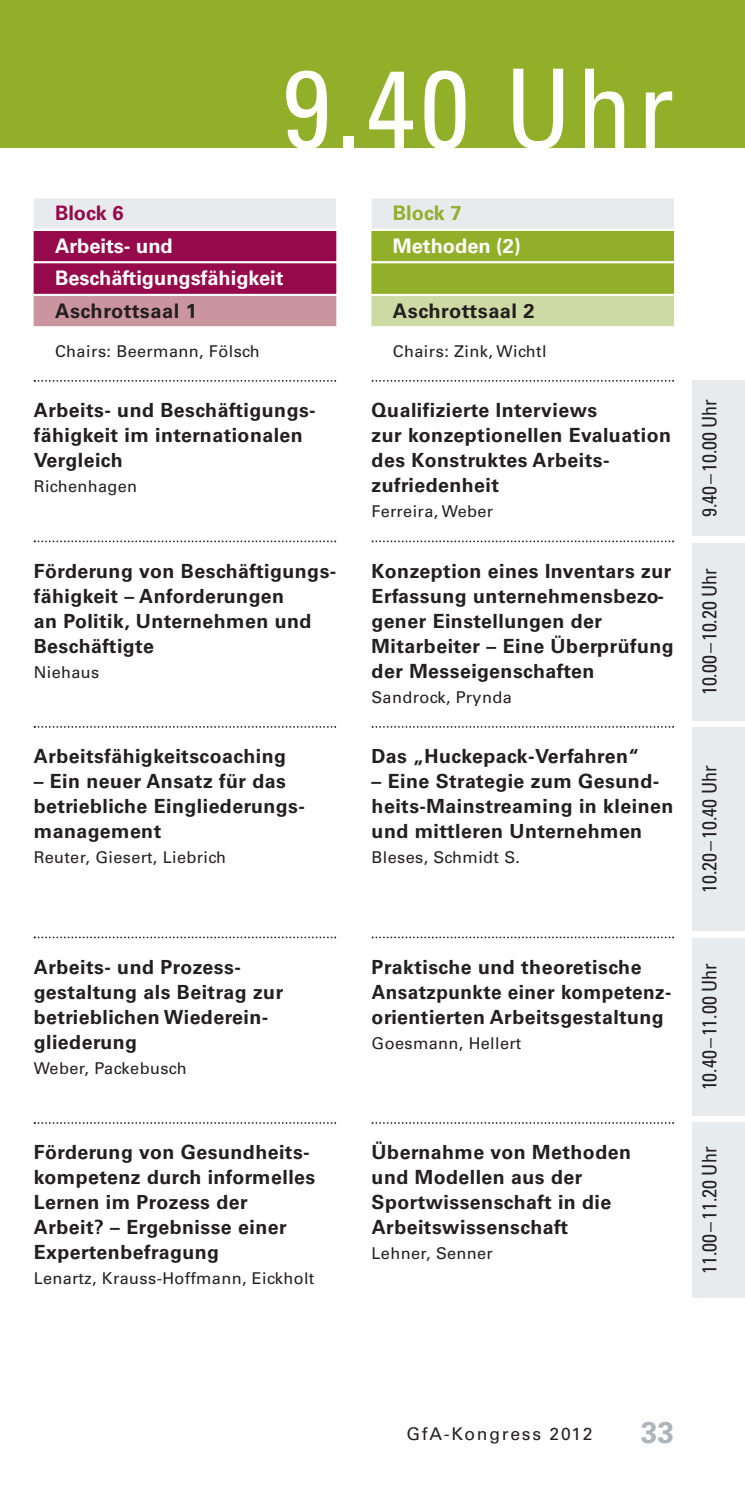
<style>
.page{position:relative;width:745px;height:1489px;background:#fff}
.page>*{position:absolute;margin:0;border:0;box-sizing:border-box;transform-origin:0 0}
.t1{font:condensed 109.75px "Univers LT";color:#fff}
.t2{font:700 30px "Univers LT";color:#adb4ba}
.t3{font:condensed 20px "Univers LT";color:#231f20}
.t4{font:700 20px/32.5px "Univers LT";color:#fff}
.t5{font:700 20px "Univers LT";letter-spacing:.025em;color:#231f20}
.t6{font:700 20px "Univers LT";color:#960a4b}
.t7{font:700 20px "Univers LT";color:#92af2a}
.t8{font:700 19.5px/25px "Univers LT";letter-spacing:.025em;color:#231f20}
.t9{font:17.5px "Univers LT";letter-spacing:.1em;color:#231f20}
.t10{font:16.25px "Univers LT";letter-spacing:.025em;color:#231f20}
</style>
<div class="page">
<div style="left:0;top:0;width:744px;height:148px;background:#92af2a"></div>
<div style="left:34px;top:198px;width:302px;height:30px;background:#e7ebed"></div>
<div style="left:34px;top:231px;width:302px;height:30px;background:#960a4b"></div>
<div style="left:34px;top:263px;width:302px;height:30px;background:#960a4b"></div>
<div style="left:34px;top:296px;width:302px;height:30px;background:#cb959f"></div>
<svg style="left:34px;top:380px;width:302px;height:2px"></svg>
<svg style="left:34px;top:540px;width:302px;height:2px"></svg>
<svg style="left:34px;top:726px;width:302px;height:1px"></svg>
<svg style="left:34px;top:936px;width:302px;height:2px"></svg>
<svg style="left:34px;top:1122px;width:302px;height:1px"></svg>
<div style="left:371px;top:198px;width:302px;height:30px;background:#e7ebed"></div>
<div style="left:371px;top:231px;width:302px;height:30px;background:#92af2a"></div>
<div style="left:371px;top:263px;width:302px;height:30px;background:#92af2a"></div>
<div style="left:371px;top:296px;width:302px;height:30px;background:#cedaa3"></div>
<svg style="left:371px;top:380px;width:302px;height:2px"></svg>
<svg style="left:371px;top:540px;width:302px;height:2px"></svg>
<svg style="left:371px;top:726px;width:302px;height:1px"></svg>
<svg style="left:371px;top:936px;width:302px;height:2px"></svg>
<svg style="left:371px;top:1122px;width:302px;height:1px"></svg>
<div style="left:692px;top:380px;width:52px;height:156px;background:#e7ebed"></div>
<div style="left:692px;top:543px;width:52px;height:177px;background:#e7ebed"></div>
<div style="left:692px;top:727px;width:52px;height:203px;background:#e7ebed"></div>
<div style="left:692px;top:938px;width:52px;height:177px;background:#e7ebed"></div>
<div style="left:692px;top:1122px;width:52px;height:176px;background:#e7ebed"></div>
<h1 class="t1" style="left:282px;top:69px;width:393px">9.40 Uhr</h1>
<p class="t6" style="left:55px;top:206px;width:70px">Block 6</p>
<p class="t4" style="left:55px;top:231px;width:230px">Arbeits- und<br>Beschäftigungsfähigkeit</p>
<p class="t5" style="left:55px;top:303px;width:143px">Aschrottsaal 1</p>
<p class="t10" style="left:55px;top:345px;width:206px">Chairs: Beermann, Fölsch</p>
<p class="t8" style="left:34px;top:399px;width:283px">Arbeits- und Beschäftigungs&shy;fähigkeit im internationalen<br>Vergleich</p>
<p class="t10" style="left:34px;top:480px;width:105px">Richenhagen</p>
<p class="t8" style="left:34px;top:560px;width:304px">Förderung von Beschäftigungs&shy;fähigkeit – Anforderungen<br>an Politik, Unternehmen und<br>Beschäftigte</p>
<p class="t10" style="left:34px;top:666px;width:67px">Niehaus</p>
<p class="t8" style="left:34px;top:745px;width:253px">Arbeitsfähigkeitscoaching</p>
<p class="t8" style="left:34px;top:770px;width:272px">– Ein neuer Ansatz für das betriebliche Eingliederungs&shy;management</p>
<p class="t10" style="left:34px;top:851px;width:194px">Reuter, Giesert, Liebrich</p>
<p class="t7" style="left:392px;top:206px;width:70px">Block 7</p>
<p class="t4" style="left:392px;top:231px;width:129px">Methoden (2)</p>
<p class="t5" style="left:392px;top:303px;width:143px">Aschrottsaal 2</p>
<p class="t10" style="left:392px;top:345px;width:155px">Chairs: Zink, Wichtl</p>
<p class="t8" style="left:371px;top:399px;width:300px">Qualifizierte Interviews<br>zur konzeptionellen Evaluation des Konstruktes Arbeits&shy;zufriedenheit</p>
<p class="t10" style="left:371px;top:505px;width:123px">Ferreira, Weber</p>
<p class="t8" style="left:371px;top:560px;width:303px">Konzeption eines Inventars zur<br>Erfassung unternehmensbezo&shy;gener Einstellungen der<br>Mitarbeiter – Eine Überprüfung der Messeigenschaften</p>
<p class="t10" style="left:371px;top:691px;width:141px">Sandrock, Prynda</p>
<p class="t8" style="left:371px;top:745px;width:269px">Das „Huckepack-Verfahren“</p>
<p class="t8" style="left:371px;top:770px;width:303px">– Eine Strategie zum Gesund&shy;heits-Mainstreaming in kleinen und mittleren Unternehmen</p>
<p class="t10" style="left:371px;top:851px;width:150px">Bleses, Schmidt S.</p>
<p class="t8" style="left:34px;top:956px;width:251px">Arbeits- und Prozess&shy;gestaltung als Beitrag zur betrieblichen Wiederein&shy;gliederung</p>
<p class="t10" style="left:34px;top:1062px;width:154px">Weber, Packebusch</p>
<p class="t8" style="left:34px;top:1141px;width:283px">Förderung von Gesundheits&shy;kompetenz durch informelles<br>Lernen im Prozess der<br>Arbeit? – Ergebnisse einer<br>Expertenbefragung</p>
<p class="t10" style="left:34px;top:1272px;width:282px">Lenartz, Krauss-Hoffmann, Eickholt</p>
<p class="t8" style="left:371px;top:956px;width:301px">Praktische und theoretische<br>Ansatzpunkte einer kompetenz&shy;orientierten Arbeitsgestaltung</p>
<p class="t10" style="left:371px;top:1037px;width:151px">Goesmann, Hellert</p>
<p class="t8" style="left:371px;top:1141px;width:261px">Übernahme von Methoden und Modellen aus der<br>Sportwissenschaft in die<br>Arbeitswissenschaft</p>
<p class="t10" style="left:371px;top:1247px;width:123px">Lehner, Senner</p>
<p class="t3" style="left:701px;top:517px;width:120px;rotate:-90deg">9.40–10.00 Uhr</p>
<p class="t3" style="left:701px;top:695px;width:129px;rotate:-90deg">10.00–10.20 Uhr</p>
<p class="t3" style="left:701px;top:892px;width:129px;rotate:-90deg">10.20–10.40 Uhr</p>
<p class="t3" style="left:701px;top:1090px;width:129px;rotate:-90deg">10.40–11.00 Uhr</p>
<p class="t3" style="left:701px;top:1273px;width:129px;rotate:-90deg">11.00–11.20 Uhr</p>
<p class="t9" style="left:406px;top:1427px;width:187px">GfA-Kongress 2012</p>
<h2 class="t2" style="left:640px;top:1420px;width:35px">33</h2>
</div>
